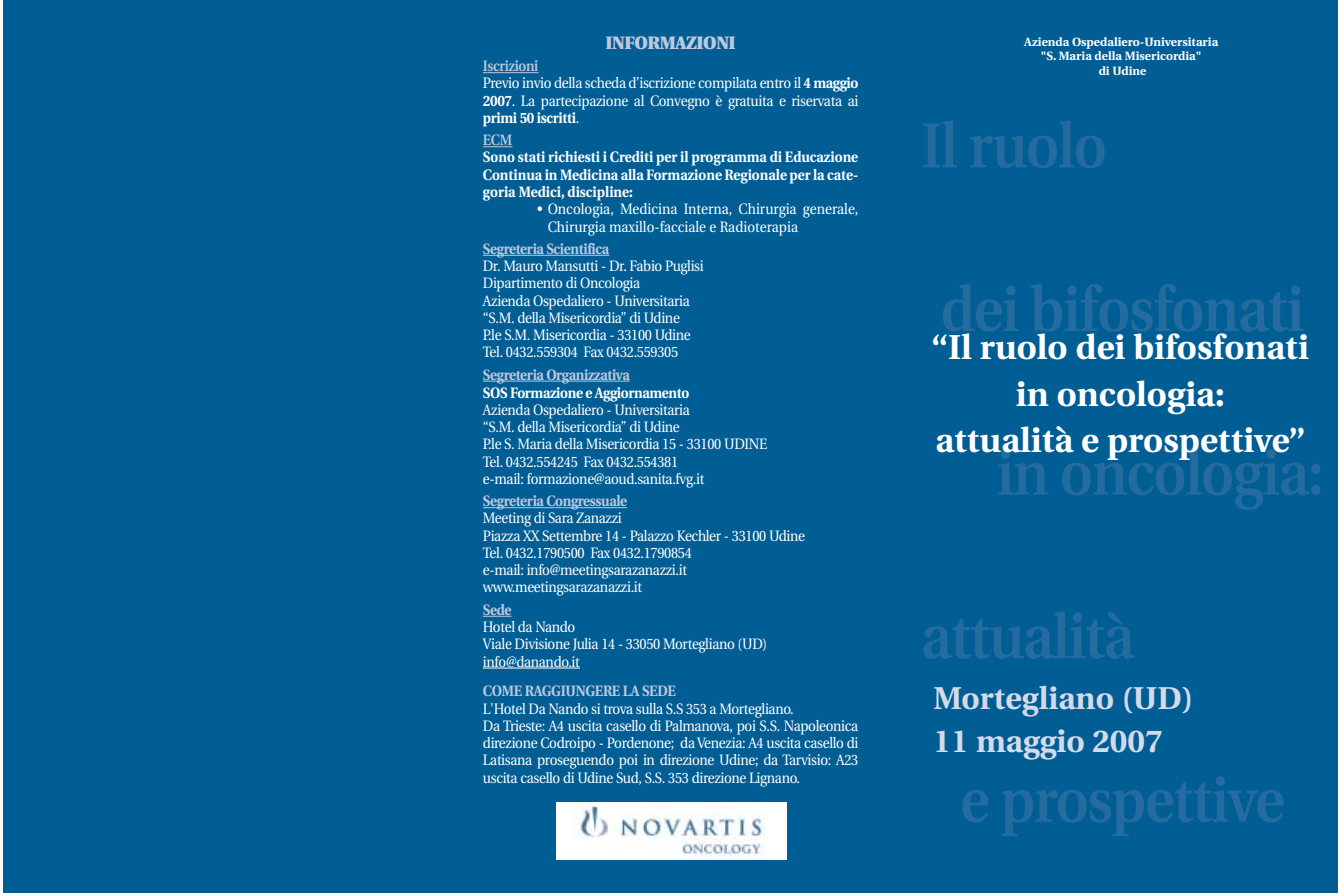
<style>
.page{position:relative;width:1338px;height:893px;background:#fff}
.page>*{position:absolute;margin:0;border:0;box-sizing:border-box;transform-origin:0 0}
.t1{font:600 63.3px "Utopia";letter-spacing:-.02em;color:#246b9f;scale:.9 1}
.t2{font:700 34.5px/46.5px "Utopia";color:#fff;text-align:center}
.t3{font:700 31.5px/43.5px "Utopia";color:#d3dae9}
.t4{font:900 18px "Utopia";letter-spacing:-.025em;color:#bec8de;scale:.95 1}
.t5{font:15px/17.2px "Utopia";letter-spacing:-.025em;color:#fff;scale:.9 1}
.t6{font:700 15px/17.2px "Utopia";color:#fff;text-align:justify;scale:.9 1}
.t7{font:700 15px "Utopia";letter-spacing:-.025em;color:#bec8de;scale:.9 1}
.t8{font:15px/17.2px "Utopia";color:#fff;scale:.9 1}
.t9{font:700 15px "Utopia";letter-spacing:-.025em;color:#fff;scale:.9 1}
.t10{font:600 15px "Utopia";color:#bec8de;scale:.9 1}
.t11{font:700 12px/14.4px "Utopia";color:#fff;text-align:center}
.s1{font-weight:600;color:#bec8de}
.s2{font-weight:700}
</style>
<div class="page">
<div style="left:3px;top:0;width:1335px;height:892px;background:#005e95"></div>
<svg style="left:483px;top:72px;width:22px;height:1px"></svg>
<hr style="left:505px;top:72px;width:33px;height:1px;background:#bec8de">
<svg style="left:483px;top:146px;width:29px;height:1px"></svg>
<svg style="left:483px;top:255px;width:50px;height:1px"></svg>
<hr style="left:533px;top:255px;width:76px;height:1px;background:#bec8de">
<svg style="left:483px;top:381px;width:79px;height:1px"></svg>
<hr style="left:562px;top:381px;width:60px;height:1px;background:#bec8de">
<svg style="left:483px;top:507px;width:100px;height:1px"></svg>
<hr style="left:583px;top:507px;width:44px;height:1px;background:#bec8de">
<svg style="left:483px;top:616px;width:29px;height:1px"></svg>
<hr style="left:483px;top:667px;width:85px;height:1px;background:#fff">
<svg style="left:568px;top:667px;width:12px;height:1px"></svg>
<div style="left:556px;top:802px;width:230px;height:57px;background:#fff"></div>
<img style="left:578px;top:802px;width:188px;height:54px">
<p class="t4" style="left:606px;top:36px;width:139px">INFORMAZIONI</p>
<p class="t5" style="left:483px;top:59px;width:419px"><span class="s1">Iscrizioni<br></span>Previo invio della scheda d’iscrizione compilata entro il <span class="s2">4 maggio 2007</span>. La partecipazione al Convegno è gratuita e riservata ai <span class="s2">primi 50 iscritti</span>.</p>
<p class="t10" style="left:483px;top:134px;width:34px">ECM</p>
<p class="t6" style="left:483px;top:150px;width:419px">Sono stati richiesti i Crediti per il programma di Educazione Continua in Medicina alla Formazione Regionale per la cate&shy;goria Medici, discipline:</p>
<p class="t8" style="left:548px;top:202px;width:347px;text-indent:-11px">• Oncologia, Medicina Interna, Chirurgia generale,<br>Chirurgia maxillo-facciale e Radioterapia</p>
<p class="t7" style="left:483px;top:243px;width:142px">Segreteria Scientifica</p>
<p class="t5" style="left:483px;top:259px;width:247px">Dr. Mauro Mansutti - Dr. Fabio Puglisi Dipartimento di Oncologia<br>Azienda Ospedaliero - Universitaria “S.M. della Misericordia” di Udine<br>P.le S.M. Misericordia - 33100 Udine Tel. 0432.559304 Fax 0432.559305</p>
<p class="t7" style="left:483px;top:368px;width:165px">Segreteria Organizzativa</p>
<p class="t9" style="left:483px;top:386px;width:231px">SOS Formazione e Aggiornamento</p>
<p class="t5" style="left:483px;top:402px;width:318px">Azienda Ospedaliero - Universitaria<br>“S.M. della Misericordia” di Udine<br>P.le S. Maria della Misericordia 15 - 33100 UDINE Tel. 0432.554245 Fax 0432.554381<br>e-mail: formazione@aoud.sanita.fvg.it</p>
<p class="t7" style="left:483px;top:495px;width:162px">Segreteria Congressuale</p>
<p class="t5" style="left:483px;top:511px;width:359px">Meeting di Sara Zanazzi<br>Piazza XX Settembre 14 - Palazzo Kechler - 33100 Udine Tel. 0432.1790500 Fax 0432.1790854<br>e-mail: info@meetingsarazanazzi.it www.meetingsarazanazzi.it</p>
<p class="t7" style="left:483px;top:603px;width:33px">Sede</p>
<p class="t5" style="left:483px;top:619px;width:317px">Hotel da Nando<br>Viale Divisione Julia 14 - 33050 Mortegliano (UD) info@danando.it</p>
<p class="t7" style="left:483px;top:685px;width:216px">COME RAGGIUNGERE LA SEDE</p>
<p class="t5" style="left:483px;top:701px;width:419px">L'Hotel Da Nando si trova sulla S.S 353 a Mortegliano.<br>Da Trieste: A4 uscita casello di Palmanova, poi S.S. Napoleonica direzione Codroipo - Pordenone; da Venezia: A4 uscita casello di Latisana proseguendo poi in direzione Udine; da Tarvisio: A23 uscita casello di Udine Sud, S.S. 353 direzione Lignano.</p>
<p class="t11" style="left:1024px;top:36px;width:196px">Azienda Ospedaliero-Universitaria "S. Maria della Misericordia"<br>di Udine</p>
<h1 class="t1" style="left:921px;top:120px;width:208px">Il ruolo</h1>
<h1 class="t1" style="left:941px;top:284px;width:405px">dei bifosfonati</h1>
<h2 class="t2" style="left:932px;top:327px;width:379px">“Il ruolo dei bifosfonati in oncologia:<br>attualità e prospettive”</h2>
<h1 class="t1" style="left:997px;top:447px;width:365px">in oncologia:</h1>
<h1 class="t1" style="left:921px;top:611px;width:239px">attualità</h1>
<h3 class="t3" style="left:933px;top:679px;width:262px">Mortegliano (UD)<br>11 maggio 2007</h3>
<h1 class="t1" style="left:960px;top:774px;width:362px">e prospettive</h1>
</div>
